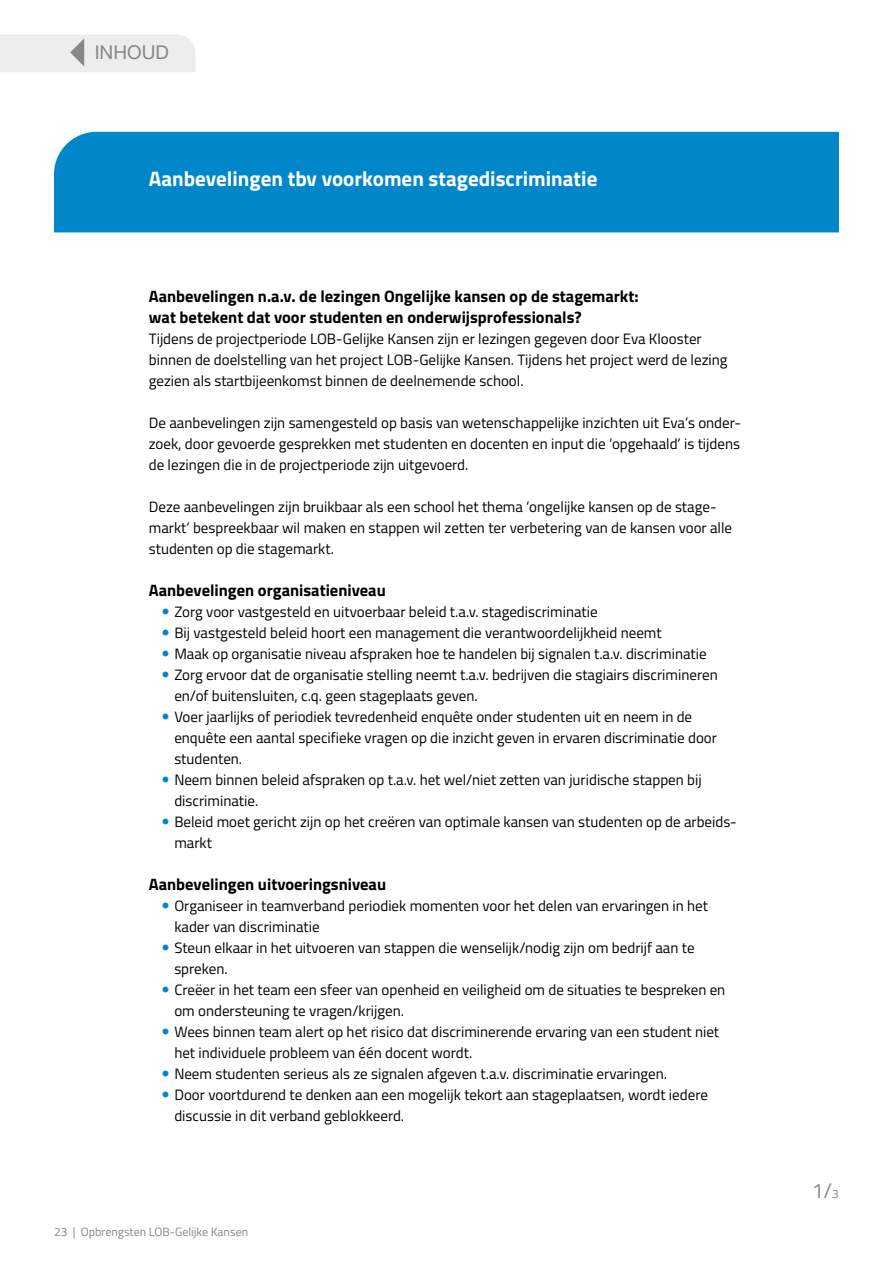
<style>
.page{position:relative;width:893px;height:1263px;background:#fff}
.page>*{position:absolute;margin:0;border:0;box-sizing:border-box;transform-origin:0 0}
.t1{font:700 21px "Titillium";color:#fff}
.t2{font:21px "Titillium";color:#878787}
.t3{font:19.05px "Helvetica Neue";color:#878787}
.t4{font:700 16.5px/21px "Titillium";color:#000}
.t5{font:15px/21px "Titillium";color:#000}
.t6{font:12px "Titillium";color:#878787}
.s1{font-size:12px}
</style>
<div class="page">
<div style="left:0;top:34px;width:196px;height:38px;background:#ededed"></div>
<div style="left:54px;top:132px;width:785px;height:100px;background:#0087c9"></div>
<p class="t3" style="left:95px;top:41px;width:76px">INHOUD</p>
<h1 class="t1" style="left:149px;top:162px;width:450px">Aanbevelingen tbv voorkomen stagediscriminatie</h1>
<p class="t4" style="left:149px;top:285px;width:491px">Aanbevelingen n.a.v. de lezingen Ongelijke kansen op de stagemarkt: wat betekent dat voor studenten en onderwijsprofessionals?</p>
<p class="t5" style="left:149px;top:328px;width:580px">Tijdens de projectperiode LOB-Gelijke Kansen zijn er lezingen gegeven door Eva Klooster binnen de doelstelling van het project LOB-Gelijke Kansen. Tijdens het project werd de lezing gezien als startbijeenkomst binnen de deelnemende school.</p>
<p class="t5" style="left:149px;top:412px;width:594px;text-align:justify">De aanbevelingen zijn samengesteld op basis van wetenschappelijke inzichten uit Eva’s onder&shy;zoek, door gevoerde gesprekken met studenten en docenten en input die ‘opgehaald’ is tijdens de lezingen die in de projectperiode zijn uitgevoerd.</p>
<p class="t5" style="left:149px;top:496px;width:585px">Deze aanbevelingen zijn bruikbaar als een school het thema ‘ongelijke kansen op de stage&shy;markt’ bespreekbaar wil maken en stappen wil zetten ter verbetering van de kansen voor alle studenten op die stagemarkt.</p>
<p class="t4" style="left:149px;top:579px;width:239px">Aanbevelingen organisatieniveau</p>
<p class="t5" style="left:174px;top:601px;width:564px">Zorg voor vastgesteld en uitvoerbaar beleid t.a.v. stagediscriminatie<br>Bij vastgesteld beleid hoort een management die verantwoordelijkheid neemt<br>Maak op organisatie niveau afspraken hoe te handelen bij signalen t.a.v. discriminatie Zorg ervoor dat de organisatie stelling neemt t.a.v. bedrijven die stagiairs discrimineren en/of buitensluiten, c.q. geen stageplaats geven.<br>Voer jaarlijks of periodiek tevredenheid enquête onder studenten uit en neem in de enquête een aantal specifieke vragen op die inzicht geven in ervaren discriminatie door studenten.<br>Neem binnen beleid afspraken op t.a.v. het wel/niet zetten van juridische stappen bij discriminatie.<br>Beleid moet gericht zijn op het creëren van optimale kansen van studenten op de arbeids&shy;markt</p>
<p class="t4" style="left:149px;top:873px;width:239px">Aanbevelingen uitvoeringsniveau</p>
<p class="t5" style="left:174px;top:895px;width:552px">Organiseer in teamverband periodiek momenten voor het delen van ervaringen in het kader van discriminatie<br>Steun elkaar in het uitvoeren van stappen die wenselijk/nodig zijn om bedrijf aan te spreken.<br>Creëer in het team een sfeer van openheid en veiligheid om de situaties te bespreken en om ondersteuning te vragen/krijgen.<br>Wees binnen team alert op het risico dat discriminerende ervaring van een student niet het individuele probleem van één docent wordt.<br>Neem studenten serieus als ze signalen afgeven t.a.v. discriminatie ervaringen.<br>Door voortdurend te denken aan een mogelijk tekort aan stageplaatsen, wordt iedere discussie in dit verband geblokkeerd.</p>
<p class="t6" style="left:54px;top:1223px;width:196px">23 | Opbrengsten LOB-Gelijke Kansen</p>
<h1 class="t2" style="left:812px;top:1175px;width:29px">1/<span class="s1">3</span></h1>
</div>
